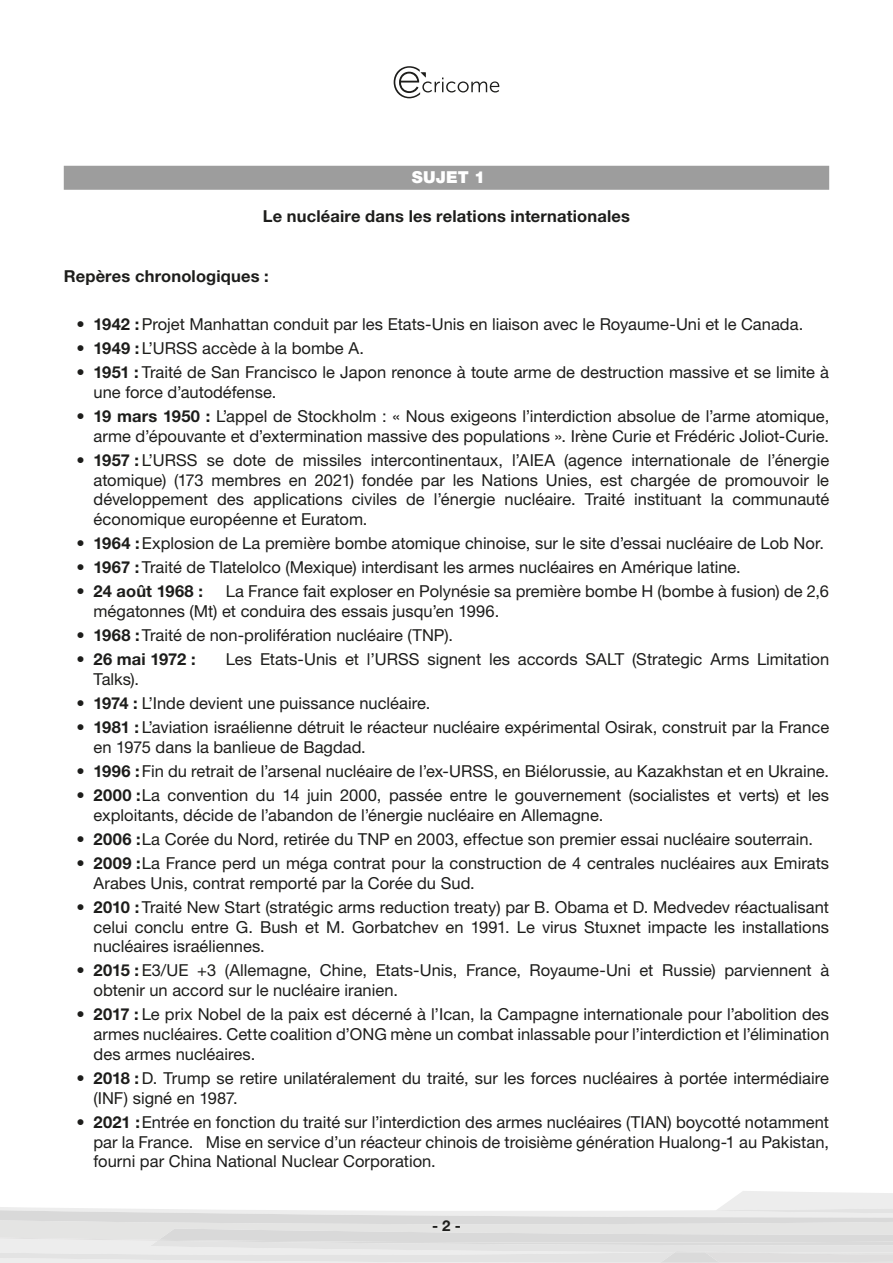
<style>
.page{position:relative;width:893px;height:1263px;background:#fff}
.page>*{position:absolute;margin:0;border:0;box-sizing:border-box;transform-origin:0 0}
.t1{font:16.5px/19.8px "Helvetica Neue LT Std";color:#1d1d1b}
.t2{font:700 16.5px "Helvetica Neue LT Std";letter-spacing:.01em;color:#1d1d1b}
.t3{font:900 16.5px "Helvetica Neue";letter-spacing:.01em;color:#fff}
.t4{font:700 15px "Helvetica Neue LT Std";color:#1d1d1b}
.s1{font-weight:700}
.s2{font-weight:400}
</style>
<div class="page">
<svg style="left:0;top:1191px;width:893px;height:72px"></svg>
<div style="left:64px;top:166px;width:765px;height:24px;background:#9d9d9d"></div>
<svg style="left:394px;top:66px;width:105px;height:32px"></svg>
<p class="t3" style="left:412px;top:167px;width:75px">SUJET 1</p>
<p class="t2" style="left:263px;top:206px;width:369px">Le nucléaire dans les relations internationales</p>
<p class="t2" style="left:64px;top:266px;width:206px">Repères chronologiques :</p>
<p class="t1" style="left:77px;top:314px;width:728px">• <span class="s1">1942 :</span>Projet Manhattan conduit par les Etats-Unis en liaison avec le Royaume-Uni et le Canada.</p>
<p class="t1" style="left:77px;top:338px;width:289px">• <span class="s1">1949 :</span>L’URSS accède à la bombe A.</p>
<p class="t1" style="left:94px;top:362px;width:737px;text-indent:-17px">• <span class="s1">1951 :</span> Traité de San Francisco le Japon renonce à toute arme de destruction massive et se limite à une force d’autodéfense.</p>
<p class="t1" style="left:77px;top:406px;width:754px;text-align:right">• <span class="s1">19 mars 1950 :</span> L’appel de Stockholm : « Nous exigeons l’interdiction absolue de l’arme atomique, arme d’épouvante et d’extermination massive des populations ». Irène Curie et Frédéric Joliot-Curie.</p>
<p class="t1" style="left:94px;top:450px;width:737px;text-align:justify;text-indent:-17px">• <span class="s1">1957 :</span> L’URSS se dote de missiles intercontinentaux, l’AIEA (agence internationale de l’énergie atomique) (173 membres en 2021) fondée par les Nations Unies, est chargée de promouvoir le développement des applications civiles de l’énergie nucléaire. Traité instituant la communauté économique européenne et Euratom.</p>
<p class="t1" style="left:77px;top:533px;width:749px">• <span class="s1">1964 :</span>Explosion de La première bombe atomique chinoise, sur le site d’essai nucléaire de Lob Nor.</p>
<p class="t1" style="left:77px;top:557px;width:666px">• <span class="s1">1967 :</span> Traité de Tlatelolco (Mexique) interdisant les armes nucléaires en Amérique latine.</p>
<p class="t2" style="left:77px;top:581px;width:128px"><span class="s2">•</span> 24 août 1968 :</p>
<p class="t1" style="left:94px;top:581px;width:737px;text-indent:132px">La France fait exploser en Polynésie sa première bombe H (bombe à fusion) de 2,6 mégatonnes (Mt) et conduira des essais jusqu’en 1996.</p>
<p class="t1" style="left:77px;top:625px;width:378px">• <span class="s1">1968 :</span>Traité de non-prolifération nucléaire (TNP).</p>
<p class="t2" style="left:77px;top:649px;width:121px"><span class="s2">•</span> 26 mai 1972 :</p>
<p class="t1" style="left:226px;top:649px;width:605px">Les Etats-Unis et l’URSS signent les accords SALT (Strategic Arms Limitation</p>
<p class="t1" style="left:94px;top:669px;width:47px">Talks).</p>
<p class="t1" style="left:77px;top:693px;width:355px">• <span class="s1">1974 :</span> L’Inde devient une puissance nucléaire.</p>
<p class="t1" style="left:94px;top:717px;width:737px;text-indent:-17px">• <span class="s1">1981 :</span> L’aviation israélienne détruit le réacteur nucléaire expérimental Osirak, construit par la France en 1975 dans la banlieue de Bagdad.</p>
<p class="t1" style="left:77px;top:761px;width:754px">• <span class="s1">1996 :</span>Fin du retrait de l’arsenal nucléaire de l’ex-URSS, en Biélorussie, au Kazakhstan et en Ukraine.</p>
<p class="t1" style="left:94px;top:785px;width:737px;text-indent:-17px">• <span class="s1">2000 :</span>La convention du 14 juin 2000, passée entre le gouvernement (socialistes et verts) et les exploitants, décide de l’abandon de l’énergie nucléaire en Allemagne.</p>
<p class="t1" style="left:77px;top:829px;width:738px">• <span class="s1">2006 :</span>La Corée du Nord, retirée du TNP en 2003, effectue son premier essai nucléaire souterrain.</p>
<p class="t1" style="left:94px;top:853px;width:737px;text-indent:-17px">• <span class="s1">2009 :</span>La France perd un méga contrat pour la construction de 4 centrales nucléaires aux Emirats<br>Arabes Unis, contrat remporté par la Corée du Sud.</p>
<p class="t1" style="left:94px;top:897px;width:737px;text-align:justify;text-indent:-17px">• <span class="s1">2010 :</span> Traité New Start (stratégic arms reduction treaty) par B. Obama et D. Medvedev réactualisant celui conclu entre G. Bush et M. Gorbatchev en 1991. Le virus Stuxnet impacte les installations nucléaires israéliennes.</p>
<p class="t1" style="left:94px;top:960px;width:737px;text-indent:-17px">• <span class="s1">2015 :</span> E3/UE +3 (Allemagne, Chine, Etats-Unis, France, Royaume-Uni et Russie) parviennent à obtenir un accord sur le nucléaire iranien.</p>
<p class="t1" style="left:94px;top:1004px;width:737px;text-align:justify;text-indent:-17px">• <span class="s1">2017 :</span> Le prix Nobel de la paix est décerné à l’Ican, la Campagne internationale pour l’abolition des armes nucléaires. Cette coalition d’ONG mène un combat inlassable pour l’interdiction et l’élimination des armes nucléaires.</p>
<p class="t1" style="left:94px;top:1068px;width:737px;text-indent:-17px">• <span class="s1">2018 :</span> D. Trump se retire unilatéralement du traité, sur les forces nucléaires à portée intermédiaire (INF) signé en 1987.</p>
<p class="t1" style="left:94px;top:1112px;width:737px;text-align:justify;text-indent:-17px">• <span class="s1">2021 :</span>Entrée en fonction du traité sur l’interdiction des armes nucléaires (TIAN) boycotté notamment par la France. Mise en service d’un réacteur chinois de troisième génération Hualong-1 au Pakistan, fourni par China National Nuclear Corporation.</p>
<p class="t4" style="left:432px;top:1216px;width:30px">- 2 -</p>
</div>
